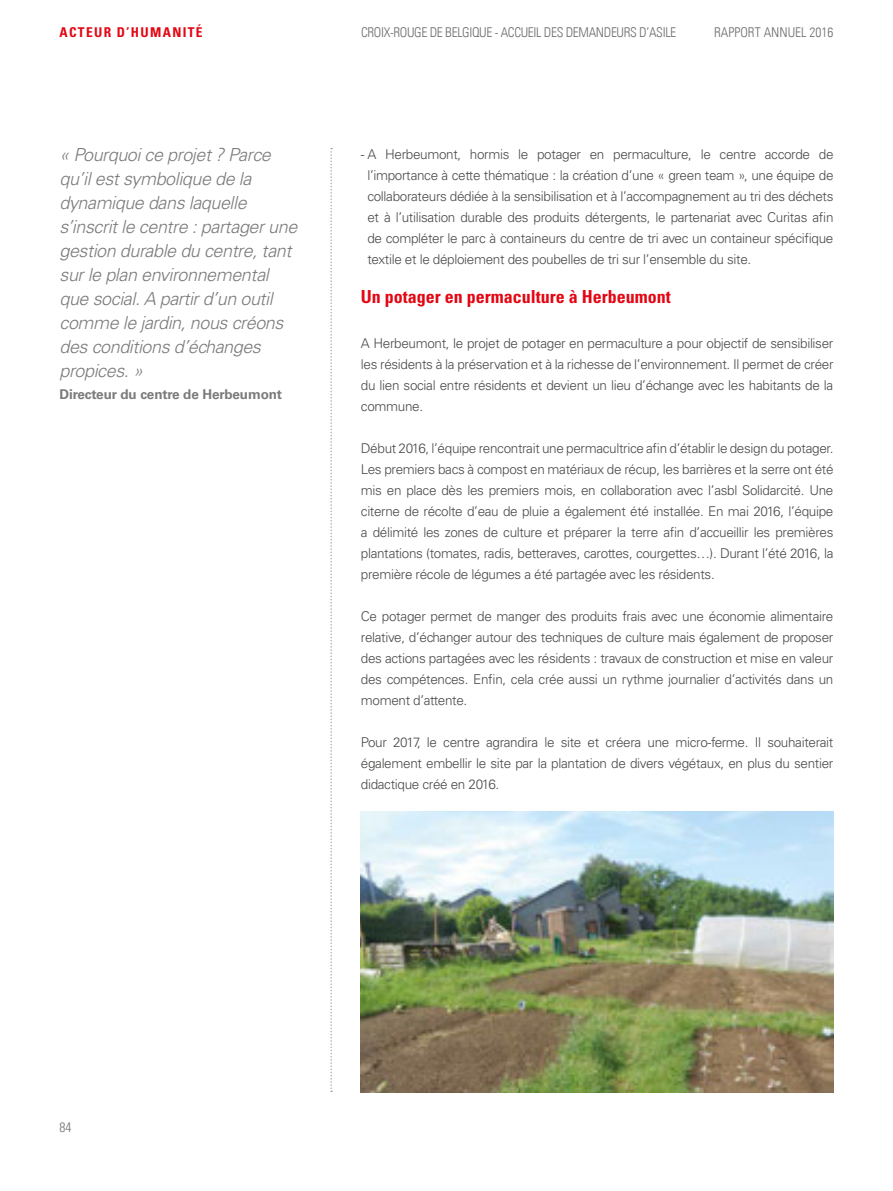
<style>
.page{position:relative;width:893px;height:1191px;background:#fff}
.page>*{position:absolute;margin:0;border:0;box-sizing:border-box;transform-origin:0 0}
.t1{font:italic 300 18px/24px "Univers LT Std";letter-spacing:-.025em;color:#7c7b7b}
.t2{font:700 condensed 18px "Univers LT Std";color:#e30613}
.t3{font:300 13.5px/21px "Univers LT Std";letter-spacing:-.025em;color:#4a4a49;text-align:justify}
.t4{font:300 condensed 13.5px "Univers LT";letter-spacing:-.025em;color:#706f6f}
.t5{font:700 13.5px "Univers LT Std";letter-spacing:-.01em;color:#7c7b7b}
.t6{font:300 condensed 13.5px "Univers LT";color:#706f6f}
.t7{font:700 condensed 13.5px "Univers LT Std";letter-spacing:.1em;color:#e30613}
.t8{font:300 condensed 13.5px "Univers LT Std";color:#706f6f}
</style>
<div class="page">
<svg style="left:330px;top:148px;width:2px;height:944px"></svg>
<img style="left:361px;top:811px;width:472px;height:281px">
<p class="t7" style="left:60px;top:24px;width:145px">ACTEUR D’HUMANITÉ</p>
<p class="t4" style="left:361px;top:25px;width:317px">CROIX-ROUGE DE BELGIQUE - ACCUEIL DES DEMANDEURS D’ASILE</p>
<p class="t6" style="left:714px;top:25px;width:121px">RAPPORT ANNUEL 2016</p>
<p class="t1" style="left:60px;top:143px;width:239px">« Pourquoi ce projet ? Parce qu’il est symbolique de la dynamique dans laquelle s’inscrit le centre : partager une gestion durable du centre, tant sur le plan environnemental que social. A partir d’un outil comme le jardin, nous créons des conditions d’échanges propices. »</p>
<p class="t5" style="left:60px;top:387px;width:224px">Directeur du centre de Herbeumont</p>
<p class="t3" style="left:367px;top:144px;width:468px;text-indent:-6px">- A Herbeumont, hormis le potager en permaculture, le centre accorde de l’importance à cette thématique : la création d’une « green team », une équipe de collaborateurs dédiée à la sensibilisation et à l’accompagnement au tri des déchets et à l’utilisation durable des produits détergents, le partenariat avec Curitas afin de compléter le parc à containeurs du centre de tri avec un containeur spécifique textile et le déploiement des poubelles de tri sur l’ensemble du site.</p>
<h1 class="t2" style="left:361px;top:286px;width:311px">Un potager en permaculture à Herbeumont</h1>
<p class="t3" style="left:361px;top:333px;width:474px">A Herbeumont, le projet de potager en permaculture a pour objectif de sensibiliser les résidents à la préservation et à la richesse de l’environnement. Il permet de créer du lien social entre résidents et devient un lieu d’échange avec les habitants de la commune.</p>
<p class="t3" style="left:361px;top:438px;width:474px">Début 2016, l’équipe rencontrait une permacultrice afin d’établir le design du potager.<br>Les premiers bacs à compost en matériaux de récup, les barrières et la serre ont été mis en place dès les premiers mois, en collaboration avec l’asbl Solidarcité. Une citerne de récolte d’eau de pluie a également été installée. En mai 2016, l’équipe a délimité les zones de culture et préparer la terre afin d’accueillir les premières plantations (tomates, radis, betteraves, carottes, courgettes…). Durant l’été 2016, la première récole de légumes a été partagée avec les résidents.</p>
<p class="t3" style="left:361px;top:606px;width:474px">Ce potager permet de manger des produits frais avec une économie alimentaire relative, d’échanger autour des techniques de culture mais également de proposer des actions partagées avec les résidents : travaux de construction et mise en valeur des compétences. Enfin, cela crée aussi un rythme journalier d’activités dans un moment d’attente.</p>
<p class="t3" style="left:361px;top:732px;width:474px">Pour 2017, le centre agrandira le site et créera une micro-ferme. Il souhaiterait également embellir le site par la plantation de divers végétaux, en plus du sentier didactique créé en 2016.</p>
<p class="t8" style="left:60px;top:1119px;width:13px">84</p>
</div>
